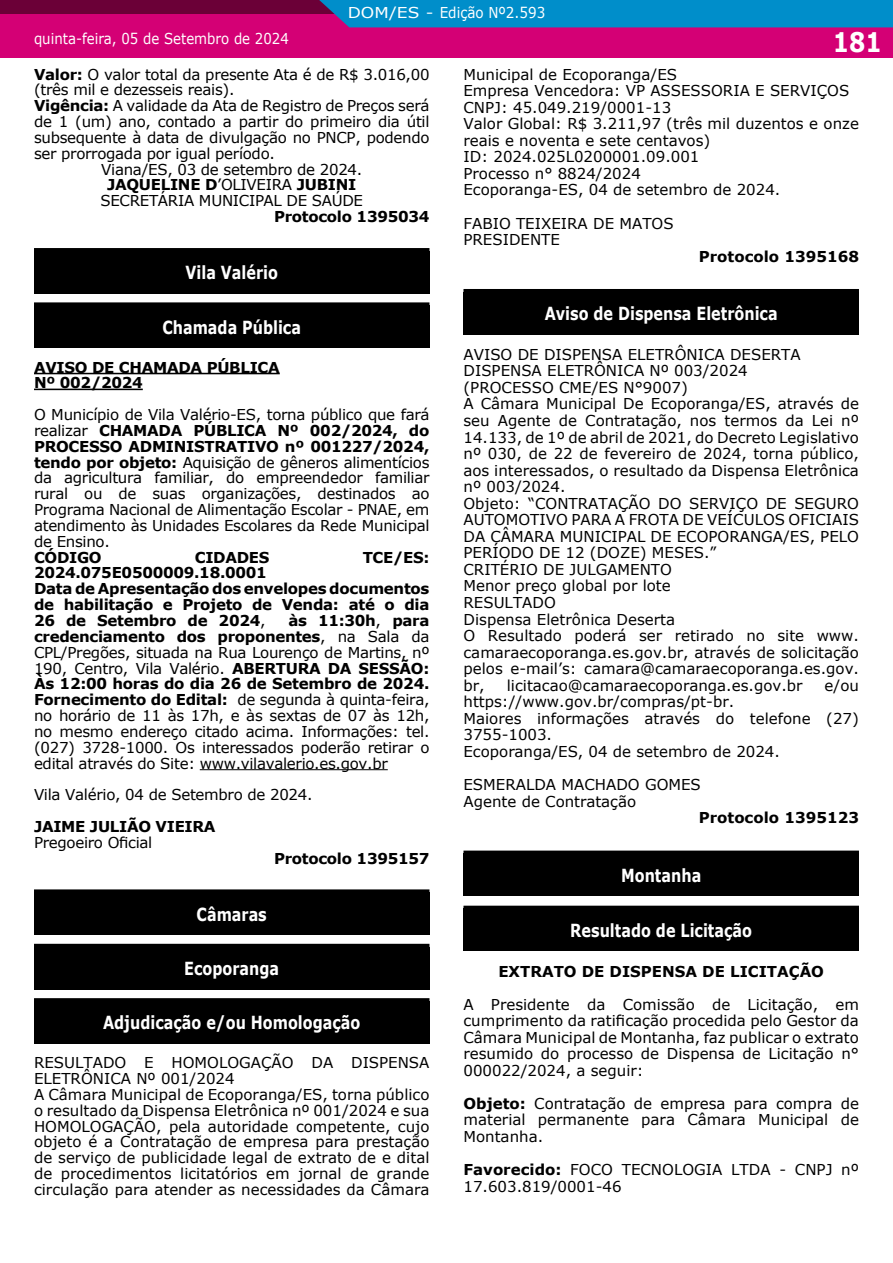
<style>
.page{position:relative;width:893px;height:1263px;background:#fff}
.page>*{position:absolute;margin:0;border:0;box-sizing:border-box;transform-origin:0 0}
.t1{font:700 27px "Verdana";color:#fff;scale:.85 1}
.t2{font:700 18px "Verdana";color:#fff;scale:.8 1}
.t3{font:15px/16.5px "Verdana";color:#000}
.t4{font:15px "Verdana";letter-spacing:-.02em;color:#000}
.t5{font:700 15px/15.9px "Verdana";letter-spacing:-.02em;color:#000}
.t6{font:700 15px "Verdana";color:#000}
.t7{font:15px "Verdana";color:#fff;scale:.89 1}
.t8{font:15px "Verdana";color:#fff;scale:1.14 1}
.s1{font-weight:700}
.s2{font-weight:400}
</style>
<div class="page">
<hr style="left:0;top:0;width:1px;height:57px;background:#d40075">
<svg style="left:0;top:0;width:1px;height:14px"></svg>
<div style="left:1px;top:0;width:892px;height:57px;background:#d40075"></div>
<div style="left:1px;top:0;width:892px;height:14px;background:#6b0037"></div>
<div style="left:319px;top:0;width:574px;height:27px;background:#008eca"></div>
<hr style="left:34px;top:373px;width:246px;height:1px;background:#000">
<hr style="left:34px;top:389px;width:109px;height:1px;background:#000">
<hr style="left:200px;top:769px;width:188px;height:1px;background:#000">
<div style="left:34px;top:251px;width:395px;height:43px;background:#000"></div>
<div style="left:34px;top:248px;width:395px;height:6px;background:#000"></div>
<div style="left:34px;top:305px;width:395px;height:43px;background:#000"></div>
<div style="left:34px;top:302px;width:395px;height:6px;background:#000"></div>
<div style="left:34px;top:892px;width:395px;height:43px;background:#000"></div>
<div style="left:34px;top:889px;width:395px;height:6px;background:#000"></div>
<div style="left:34px;top:947px;width:395px;height:42px;background:#000"></div>
<div style="left:34px;top:944px;width:395px;height:6px;background:#000"></div>
<div style="left:34px;top:1001px;width:395px;height:43px;background:#000"></div>
<div style="left:34px;top:998px;width:395px;height:6px;background:#000"></div>
<div style="left:463px;top:292px;width:396px;height:42px;background:#000"></div>
<div style="left:463px;top:289px;width:396px;height:6px;background:#000"></div>
<div style="left:463px;top:853px;width:396px;height:43px;background:#000"></div>
<div style="left:463px;top:850px;width:396px;height:6px;background:#000"></div>
<div style="left:463px;top:909px;width:396px;height:42px;background:#000"></div>
<div style="left:463px;top:906px;width:396px;height:6px;background:#000"></div>
<p class="t8" style="left:348px;top:2px;width:175px">DOM/ES - Edição Nº2.593</p>
<p class="t7" style="left:34px;top:28px;width:288px">quinta-feira, 05 de Setembro de 2024</p>
<p class="t4" style="left:34px;top:64px;width:397px"><span class="s1">Valor:</span> O valor total da presente Ata é de R$ 3.016,00</p>
<p class="t4" style="left:34px;top:80px;width:202px">(três mil e dezesseis reais).</p>
<p class="t4" style="left:34px;top:95px;width:397px"><span class="s1">Vigência:</span> A validade da Ata de Registro de Preços será</p>
<p class="t4" style="left:34px;top:111px;width:397px">de 1 (um) ano, contado a partir do primeiro dia útil</p>
<p class="t4" style="left:34px;top:127px;width:397px">subsequente à data de divulgação no PNCP, podendo</p>
<p class="t4" style="left:34px;top:143px;width:242px">ser prorrogada por igual período.</p>
<p class="t4" style="left:101px;top:159px;width:263px">Viana/ES, 03 de setembro de 2024.</p>
<p class="t5" style="left:107px;top:177px;width:251px">JAQUELINE D<span class="s2">’OLIVEIRA</span> JUBINI</p>
<p class="t4" style="left:100px;top:190px;width:264px">SECRETÁRIA MUNICIPAL DE SAÚDE</p>
<p class="t5" style="left:274px;top:208px;width:157px">Protocolo 1395034</p>
<p class="t2" style="left:186px;top:260px;width:117px">Vila Valério</p>
<p class="t2" style="left:162px;top:314px;width:175px">Chamada Pública</p>
<p class="t5" style="left:34px;top:359px;width:247px">AVISO DE CHAMADA PÚBLICA<br>Nº 002/2024</p>
<p class="t3" style="left:34px;top:406px;width:397px;line-height:15.9px;text-align:justify">O Município de Vila Valério-ES, torna público que fará realizar <span class="s1">CHAMADA PÚBLICA Nº 002/2024, do PROCESSO ADMINISTRATIVO nº 001227/2024, tendo por objeto:</span> Aquisição de gêneros alimentícios da agricultura familiar, do empreendedor familiar rural ou de suas organizações, destinados ao Programa Nacional de Alimentação Escolar - PNAE, em atendimento às Unidades Escolares da Rede Municipal de Ensino.</p>
<p class="t5" style="left:34px;top:549px;width:69px">CÓDIGO</p>
<p class="t5" style="left:195px;top:549px;width:76px">CIDADES</p>
<p class="t5" style="left:363px;top:549px;width:68px">TCE/ES:</p>
<p class="t5" style="left:34px;top:565px;width:397px">2024.075E0500009.18.0001<br>Data de Apresentação dos envelopes documentos de habilitação e Projeto de Venda: até o dia 26 de Setembro de 2024<span class="s2">,</span></p>
<p class="t3" style="left:34px;top:612px;width:397px;line-height:15.9px;text-align:justify;text-indent:254px"><span class="s1">às 11:30h</span>, <span class="s1">para credenciamento dos proponentes</span>, na Sala da CPL/Pregões, situada na Rua Lourenço de Martins, nº 190, Centro, Vila Valério. <span class="s1">ABERTURA DA SESSÃO:<br>Às 12:00 horas do dia 26 de Setembro de 2024.<br>Fornecimento do Edital:</span> de segunda à quinta-feira, no horário de 11 às 17h, e às sextas de 07 às 12h, no mesmo endereço citado acima. Informações: tel. (027) 3728-1000. Os interessados poderão retirar o edital através do Site: www.vilavalerio.es.gov.br</p>
<p class="t4" style="left:34px;top:784px;width:280px">Vila Valério, 04 de Setembro de 2024.</p>
<p class="t5" style="left:34px;top:818px;width:183px">JAIME JULIÃO VIEIRA</p>
<p class="t4" style="left:34px;top:832px;width:120px">Pregoeiro Oficial</p>
<p class="t5" style="left:274px;top:850px;width:157px">Protocolo 1395157</p>
<p class="t2" style="left:197px;top:901px;width:89px">Câmaras</p>
<p class="t2" style="left:184px;top:956px;width:120px">Ecoporanga</p>
<p class="t2" style="left:103px;top:1010px;width:323px">Adjudicação e/ou Homologação</p>
<p class="t3" style="left:34px;top:1055px;width:397px;line-height:15.9px">RESULTADO E HOMOLOGAÇÃO DA DISPENSA ELETRÔNICA Nº 001/2024<br>A Câmara Municipal de Ecoporanga/ES, torna público o resultado da Dispensa Eletrônica nº 001/2024 e sua HOMOLOGAÇÃO, pela autoridade competente, cujo objeto é a Contratação de empresa para prestação de serviço de publicidade legal de extrato de e dital de procedimentos licitatórios em jornal de grande circulação para atender as necessidades da Câmara</p>
<h1 class="t1" style="left:833px;top:23px;width:59px">181</h1>
<p class="t3" style="left:463px;top:66px;width:397px">Municipal de Ecoporanga/ES<br>Empresa Vencedora: VP ASSESSORIA E SERVIÇOS CNPJ: 45.049.219/0001-13<br>Valor Global: R$ 3.211,97 (três mil duzentos e onze reais e noventa e sete centavos)<br>ID: 2024.025L0200001.09.001<br>Processo n° 8824/2024<br>Ecoporanga-ES, 04 de setembro de 2024.</p>
<p class="t3" style="left:463px;top:215px;width:212px">FABIO TEIXEIRA DE MATOS<br>PRESIDENTE</p>
<p class="t6" style="left:699px;top:245px;width:162px">Protocolo 1395168</p>
<p class="t2" style="left:545px;top:301px;width:293px">Aviso de Dispensa Eletrônica</p>
<p class="t3" style="left:463px;top:346px;width:397px">AVISO DE DISPENSA ELETRÔNICA DESERTA DISPENSA ELETRÔNICA Nº 003/2024<br>(PROCESSO CME/ES N°9007)<br>A Câmara Municipal De Ecoporanga/ES, através de seu Agente de Contratação, nos termos da Lei nº 14.133, de 1º de abril de 2021, do Decreto Legislativo nº 030, de 22 de fevereiro de 2024, torna público, aos interessados, o resultado da Dispensa Eletrônica nº 003/2024.<br>Objeto: “CONTRATAÇÃO DO SERVIÇO DE SEGURO AUTOMOTIVO PARA A FROTA DE VEÍCULOS OFICIAIS DA CÂMARA MUNICIPAL DE ECOPORANGA/ES, PELO PERÍODO DE 12 (DOZE) MESES.”<br>CRITÉRIO DE JULGAMENTO<br>Menor preço global por lote<br>RESULTADO<br>Dispensa Eletrônica Deserta<br>O Resultado poderá ser retirado no site www. camaraecoporanga.es.gov.br, através de solicitação pelos e-mail’s: camara@camaraecoporanga.es.gov. br,</p>
<p class="t3" style="left:507px;top:677px;width:297px">licitacao@camaraecoporanga.es.gov.br</p>
<p class="t3" style="left:825px;top:677px;width:36px">e/ou</p>
<p class="t3" style="left:463px;top:693px;width:397px">https://www.gov.br/compras/pt-br.<br>Maiores informações através do telefone (27)<br>3755-1003.<br>Ecoporanga/ES, 04 de setembro de 2024.</p>
<p class="t3" style="left:463px;top:776px;width:239px">ESMERALDA MACHADO GOMES<br>Agente de Contratação</p>
<p class="t6" style="left:699px;top:807px;width:162px">Protocolo 1395123</p>
<p class="t2" style="left:621px;top:862px;width:102px">Montanha</p>
<p class="t2" style="left:570px;top:917px;width:229px">Resultado de Licitação</p>
<p class="t6" style="left:498px;top:960px;width:327px">EXTRATO DE DISPENSA DE LICITAÇÃO</p>
<p class="t3" style="left:463px;top:996px;width:397px;text-align:justify">A Presidente da Comissão de Licitação, em cumprimento da ratificação procedida pelo Gestor da Câmara Municipal de Montanha, faz publicar o extrato resumido do processo de Dispensa de Licitação n° 000022/2024, a seguir:</p>
<p class="t3" style="left:463px;top:1095px;width:397px;text-align:justify"><span class="s1">Objeto:</span> Contratação de empresa para compra de material permanente para Câmara Municipal de Montanha.</p>
<p class="t3" style="left:463px;top:1161px;width:397px"><span class="s1">Favorecido:</span> FOCO TECNOLOGIA LTDA - CNPJ nº<br>17.603.819/0001-46</p>
</div>
